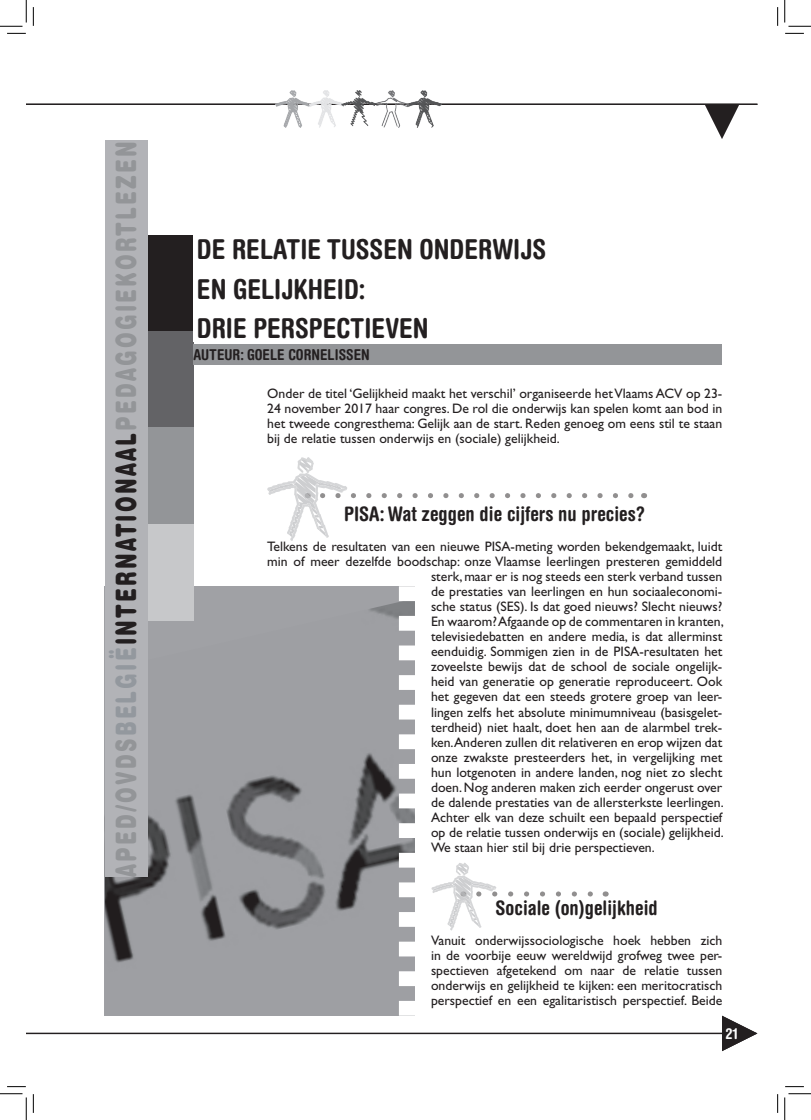
<style>
.page{position:relative;width:811px;height:1120px;background:#fff}
.page>*{position:absolute;margin:0;border:0;box-sizing:border-box;transform-origin:0 0}
.t1{font:900 28.12px "Helvetica Rounded LT Std";letter-spacing:.12em;color:#939598;scale:.67 1}
.t2{font:700 condensed 27.5px/39.5px "Helvetica Rounded LT Std";color:#231f20}
.t3{font:700 condensed 20px "Helvetica Rounded LT Std";color:#231f20}
.t4{font:700 condensed 15px "Helvetica Rounded LT Std";color:#231f20}
.t5{font:700 condensed 15px "Helvetica Rounded LT Std";color:#fff}
.t6{font:13.75px/15px "Gill Sans Std";color:#231f20;text-align:justify}
.s1{color:#93989e}
.s2{color:#231f20}
</style>
<div class="page">
<svg style="left:705px;top:105px;width:34px;height:34px"></svg>
<img style="left:105px;top:598px;width:294px;height:417px">
<svg style="left:431px;top:879px;width:162px;height:51px"></svg>
<img style="left:453px;top:863px;width:16px;height:24px">
<img style="left:432px;top:885px;width:21px;height:8px">
<hr style="left:26px;top:104px;width:731px;height:1px;background:#231f20">
<hr style="left:26px;top:1032px;width:696px;height:1px;background:#231f20">
<svg style="left:722px;top:1015px;width:35px;height:35px"></svg>
<div style="left:105px;top:235px;width:88px;height:96px;background:#231f20"></div>
<div style="left:105px;top:331px;width:88px;height:97px;background:#636366"></div>
<div style="left:105px;top:428px;width:88px;height:96px;background:#939598"></div>
<div style="left:105px;top:524px;width:88px;height:96px;background:#c7c8ca"></div>
<svg style="left:399px;top:586px;width:16px;height:415px"></svg>
<img style="left:275px;top:90px;width:167px;height:37px">
<div style="left:193px;top:344px;width:529px;height:21px;background:#939598"></div>
<div style="left:105px;top:140px;width:42px;height:736px;background:#b2b3b7"></div>
<svg style="left:267px;top:477px;width:367px;height:63px"></svg>
<img style="left:294px;top:457px;width:20px;height:31px">
<img style="left:268px;top:485px;width:26px;height:10px">
<svg style="left:7px;top:33px;width:19px;height:1px"></svg>
<svg style="left:785px;top:33px;width:19px;height:1px"></svg>
<svg style="left:33px;top:7px;width:1px;height:19px"></svg>
<svg style="left:33px;top:1094px;width:1px;height:18px"></svg>
<svg style="left:777px;top:7px;width:1px;height:19px"></svg>
<svg style="left:777px;top:1094px;width:1px;height:18px"></svg>
<svg style="left:0;top:0;width:27px;height:27px"></svg>
<svg style="left:0;top:1093px;width:27px;height:26px"></svg>
<svg style="left:784px;top:0;width:27px;height:27px"></svg>
<svg style="left:784px;top:1093px;width:27px;height:26px"></svg>
<h1 class="t1" style="left:108px;top:876px;width:1098px;rotate:-90deg">APED/OVDS<span class="s1">BELGIË</span><span class="s2">INTERNATIONAAL</span>PEDAGOGIEKORTLEZEN</h1>
<h2 class="t2" style="left:197px;top:229px;width:351px">DE RELATIE TUSSEN ONDERWIJS<br>EN GELIJKHEID:<br>DRIE PERSPECTIEVEN</h2>
<p class="t4" style="left:193px;top:345px;width:178px">AUTEUR: GOELE CORNELISSEN</p>
<p class="t6" style="left:267px;top:386px;width:457px">Onder de titel ‘Gelijkheid maakt het verschil’ organiseerde het Vlaams ACV op 23- 24 november 2017 haar congres. De rol die onderwijs kan spelen komt aan bod in het tweede congresthema: Gelijk aan de start. Reden genoeg om eens stil te staan bij de relatie tussen onderwijs en (sociale) gelijkheid.</p>
<h3 class="t3" style="left:344px;top:502px;width:303px">PISA: Wat zeggen die cijfers nu precies?</h3>
<p class="t6" style="left:267px;top:539px;width:456px">Telkens de resultaten van een nieuwe PISA-meting worden bekendgemaakt, luidt</p>
<p class="t6" style="left:267px;top:554px;width:456px">min of meer dezelfde boodschap: onze Vlaamse leerlingen presteren gemiddeld</p>
<p class="t6" style="left:431px;top:569px;width:293px">sterk, maar er is nog steeds een sterk verband tussen</p>
<p class="t6" style="left:431px;top:584px;width:293px">de prestaties van leerlingen en hun sociaaleconomi-</p>
<p class="t6" style="left:431px;top:599px;width:293px">sche status (SES). Is dat goed nieuws? Slecht nieuws?</p>
<p class="t6" style="left:431px;top:614px;width:294px">En waarom? Afgaande op de commentaren in kranten,</p>
<p class="t6" style="left:431px;top:629px;width:293px">televisiedebatten en andere media, is dat allerminst</p>
<p class="t6" style="left:431px;top:644px;width:293px">eenduidig. Sommigen zien in de PISA-resultaten het</p>
<p class="t6" style="left:431px;top:659px;width:293px">zoveelste bewijs dat de school de sociale ongelijk-</p>
<p class="t6" style="left:431px;top:674px;width:293px">heid van generatie op generatie reproduceert. Ook</p>
<p class="t6" style="left:431px;top:689px;width:293px">het gegeven dat een steeds grotere groep van leer-</p>
<p class="t6" style="left:431px;top:704px;width:293px">lingen zelfs het absolute minimumniveau (basisgelet-</p>
<p class="t6" style="left:431px;top:719px;width:293px">terdheid) niet haalt, doet hen aan de alarmbel trek-</p>
<p class="t6" style="left:431px;top:734px;width:293px">ken.Anderen zullen dit relativeren en erop wijzen dat</p>
<p class="t6" style="left:431px;top:749px;width:293px">onze zwakste presteerders het, in vergelijking met</p>
<p class="t6" style="left:431px;top:764px;width:293px">hun lotgenoten in andere landen, nog niet zo slecht</p>
<p class="t6" style="left:431px;top:779px;width:293px">doen. Nog anderen maken zich eerder ongerust over</p>
<p class="t6" style="left:431px;top:794px;width:294px">de dalende prestaties van de allersterkste leerlingen.</p>
<p class="t6" style="left:431px;top:809px;width:293px">Achter elk van deze schuilt een bepaald perspectief</p>
<p class="t6" style="left:431px;top:824px;width:294px">op de relatie tussen onderwijs en (sociale) gelijkheid.</p>
<p class="t6" style="left:431px;top:839px;width:225px">We staan hier stil bij drie perspectieven.</p>
<h3 class="t3" style="left:495px;top:895px;width:164px">Sociale (on)gelijkheid</h3>
<p class="t6" style="left:431px;top:932px;width:293px">Vanuit onderwijssociologische hoek hebben zich in de voorbije eeuw wereldwijd grofweg twee per&shy;spectieven afgetekend om naar de relatie tussen onderwijs en gelijkheid te kijken: een meritocratisch perspectief en een egalitaristisch perspectief. Beide</p>
<p class="t5" style="left:725px;top:1024px;width:14px">21</p>
</div>
